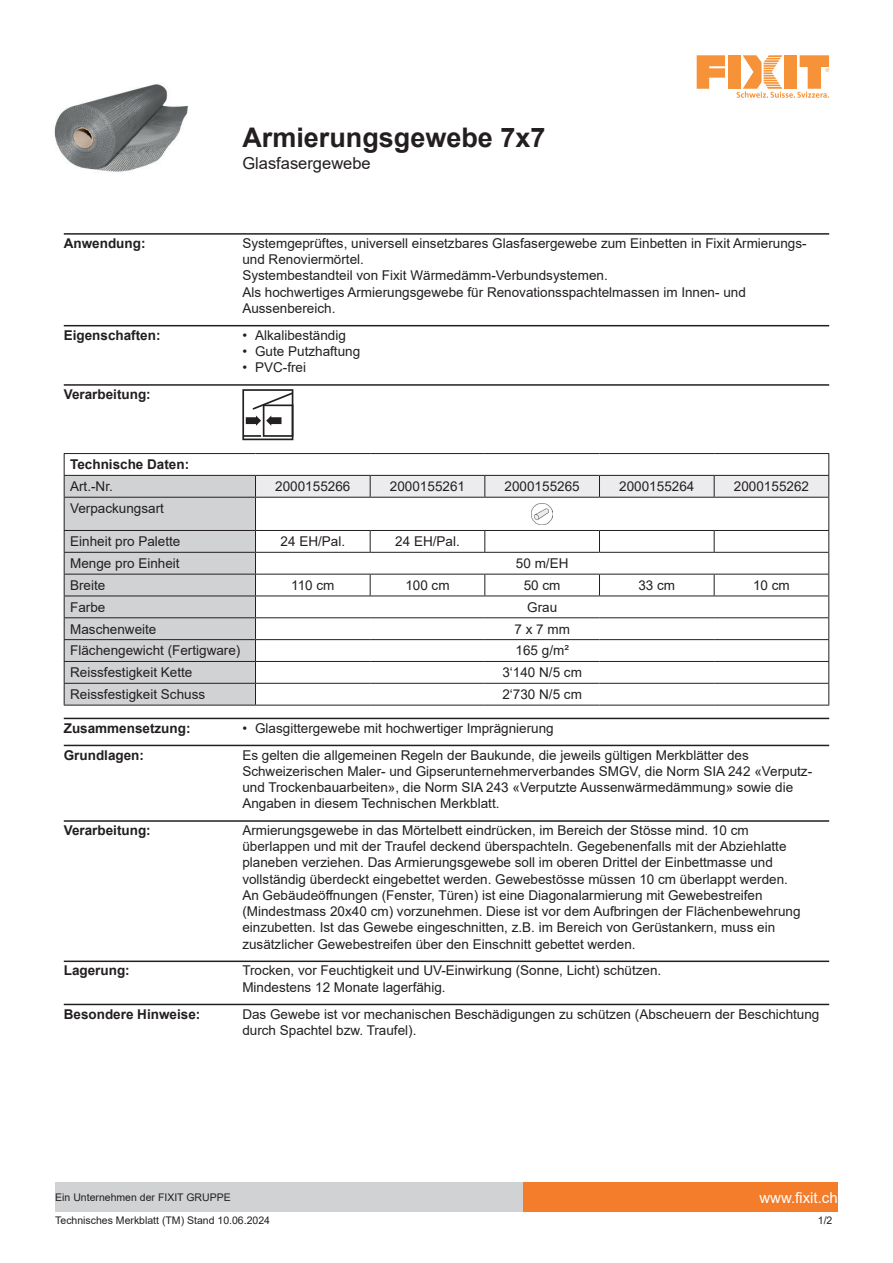
<style>
.page{position:relative;width:893px;height:1263px;background:#fff}
.page>*{position:absolute;margin:0;border:0;box-sizing:border-box;transform-origin:0 0}
.t1{font:700 27px "Arial";color:#231f20}
.t2{font:16.5px "Arial";color:#231f20}
.t3{font:15px "Arial";color:#fff}
.t4{font:13.5px/16.2px "Arial";color:#231f20}
.t5{font:700 13.5px "Arial";color:#231f20}
.t6{font:10.5px "Arial";color:#231f20}
</style>
<div class="page">
<img style="left:54px;top:84px;width:134px;height:88px">
<svg style="left:697px;top:55px;width:28px;height:34px"></svg>
<div style="left:728px;top:55px;width:12px;height:34px;background:#f69237"></div>
<svg style="left:737px;top:55px;width:92px;height:43px"></svg>
<div style="left:523px;top:1182px;width:315px;height:30px;background:#f47d2c"></div>
<div style="left:55px;top:1182px;width:468px;height:30px;background:#d1d2d4"></div>
<hr style="left:64px;top:233px;width:765px;height:2px;background:#231f20">
<hr style="left:64px;top:325px;width:765px;height:1px;background:#231f20">
<hr style="left:64px;top:384px;width:765px;height:2px;background:#231f20">
<svg style="left:242px;top:389px;width:51px;height:51px"></svg>
<hr style="left:64px;top:453px;width:191px;height:1px;background:#231f20">
<hr style="left:255px;top:453px;width:115px;height:1px;background:#231f20">
<hr style="left:370px;top:453px;width:115px;height:1px;background:#231f20">
<hr style="left:485px;top:453px;width:114px;height:1px;background:#231f20">
<hr style="left:599px;top:453px;width:115px;height:1px;background:#231f20">
<hr style="left:714px;top:453px;width:115px;height:1px;background:#231f20">
<svg style="left:64px;top:454px;width:765px;height:251px"></svg>
<hr style="left:64px;top:705px;width:191px;height:1px;background:#231f20">
<hr style="left:255px;top:705px;width:115px;height:1px;background:#231f20">
<hr style="left:370px;top:705px;width:115px;height:1px;background:#231f20">
<hr style="left:485px;top:705px;width:114px;height:1px;background:#231f20">
<hr style="left:599px;top:705px;width:115px;height:1px;background:#231f20">
<hr style="left:714px;top:705px;width:115px;height:1px;background:#231f20">
<img style="left:531px;top:503px;width:22px;height:21px">
<hr style="left:64px;top:718px;width:765px;height:1px;background:#231f20">
<hr style="left:64px;top:745px;width:765px;height:1px;background:#231f20">
<hr style="left:64px;top:820px;width:765px;height:2px;background:#231f20">
<hr style="left:64px;top:960px;width:765px;height:2px;background:#231f20">
<hr style="left:64px;top:1004px;width:765px;height:1px;background:#231f20">
<h1 class="t1" style="left:242px;top:119px;width:305px">Armierungsgewebe 7x7</h1>
<p class="t2" style="left:242px;top:152px;width:130px">Glasfasergewebe</p>
<p class="t5" style="left:64px;top:234px;width:83px">Anwendung:</p>
<p class="t4" style="left:242px;top:235px;width:566px">Systemgeprüftes, universell einsetzbares Glasfasergewebe zum Einbetten in Fixit Armierungs&shy;und Renoviermörtel.<br>Systembestandteil von Fixit Wärmedämm-Verbundsystemen.<br>Als hochwertiges Armierungsgewebe für Renovationsspachtelmassen im Innen- und Aussenbereich.</p>
<p class="t5" style="left:64px;top:325px;width:98px">Eigenschaften:</p>
<p class="t4" style="left:242px;top:327px;width:105px">• Alkalibeständig</p>
<p class="t4" style="left:242px;top:343px;width:119px">• Gute Putzhaftung</p>
<p class="t4" style="left:242px;top:359px;width:65px">• PVC-frei</p>
<p class="t5" style="left:64px;top:385px;width:89px">Verarbeitung:</p>
<p class="t5" style="left:70px;top:455px;width:121px">Technische Daten:</p>
<p class="t4" style="left:70px;top:478px;width:44px">Art.-Nr.</p>
<p class="t4" style="left:275px;top:478px;width:77px">2000155266</p>
<p class="t4" style="left:390px;top:478px;width:77px">2000155261</p>
<p class="t4" style="left:505px;top:478px;width:77px">2000155265</p>
<p class="t4" style="left:619px;top:478px;width:77px">2000155264</p>
<p class="t4" style="left:734px;top:478px;width:77px">2000155262</p>
<p class="t4" style="left:70px;top:500px;width:95px">Verpackungsart</p>
<p class="t4" style="left:70px;top:533px;width:112px">Einheit pro Palette</p>
<p class="t4" style="left:281px;top:533px;width:66px">24 EH/Pal.</p>
<p class="t4" style="left:395px;top:533px;width:66px">24 EH/Pal.</p>
<p class="t4" style="left:70px;top:555px;width:111px">Menge pro Einheit</p>
<p class="t4" style="left:516px;top:555px;width:54px">50 m/EH</p>
<p class="t4" style="left:70px;top:577px;width:37px">Breite</p>
<p class="t4" style="left:291px;top:577px;width:45px">110 cm</p>
<p class="t4" style="left:405px;top:577px;width:46px">100 cm</p>
<p class="t4" style="left:524px;top:577px;width:38px">50 cm</p>
<p class="t4" style="left:638px;top:577px;width:38px">33 cm</p>
<p class="t4" style="left:753px;top:577px;width:38px">10 cm</p>
<p class="t4" style="left:70px;top:599px;width:37px">Farbe</p>
<p class="t4" style="left:527px;top:599px;width:32px">Grau</p>
<p class="t4" style="left:70px;top:621px;width:88px">Maschenweite</p>
<p class="t4" style="left:514px;top:621px;width:57px">7 x 7 mm</p>
<p class="t4" style="left:70px;top:642px;width:172px">Flächengewicht (Fertigware)</p>
<p class="t4" style="left:516px;top:642px;width:55px">165 g/m²</p>
<p class="t4" style="left:70px;top:664px;width:124px">Reissfestigkeit Kette</p>
<p class="t4" style="left:502px;top:664px;width:81px">3‘140 N/5 cm</p>
<p class="t4" style="left:70px;top:686px;width:137px">Reissfestigkeit Schuss</p>
<p class="t4" style="left:502px;top:686px;width:81px">2‘730 N/5 cm</p>
<p class="t5" style="left:64px;top:718px;width:128px">Zusammensetzung:</p>
<p class="t4" style="left:242px;top:719px;width:313px">• Glasgittergewebe mit hochwertiger Imprägnierung</p>
<p class="t5" style="left:64px;top:745px;width:82px">Grundlagen:</p>
<p class="t4" style="left:242px;top:747px;width:571px">Es gelten die allgemeinen Regeln der Baukunde, die jeweils gültigen Merkblätter des Schweizerischen Maler- und Gipserunternehmerverbandes SMGV, die Norm SIA 242 «Verputz&shy;und Trockenbauarbeiten», die Norm SIA 243 «Verputzte Aussenwärmedämmung» sowie die Angaben in diesem Technischen Merkblatt.</p>
<p class="t5" style="left:64px;top:821px;width:89px">Verarbeitung:</p>
<p class="t4" style="left:242px;top:822px;width:560px">Armierungsgewebe in das Mörtelbett eindrücken, im Bereich der Stösse mind. 10 cm überlappen und mit der Traufel deckend überspachteln. Gegebenenfalls mit der Abziehlatte planeben verziehen. Das Armierungsgewebe soll im oberen Drittel der Einbettmasse und vollständig überdeckt eingebettet werden. Gewebestösse müssen 10 cm überlappt werden.<br>An Gebäudeöffnungen (Fenster, Türen) ist eine Diagonalarmierung mit Gewebestreifen (Mindestmass 20x40 cm) vorzunehmen. Diese ist vor dem Aufbringen der Flächenbewehrung einzubetten. Ist das Gewebe eingeschnitten, z.B. im Bereich von Gerüstankern, muss ein zusätzlicher Gewebestreifen über den Einschnitt gebettet werden.</p>
<p class="t5" style="left:64px;top:961px;width:68px">Lagerung:</p>
<p class="t4" style="left:242px;top:962px;width:420px">Trocken, vor Feuchtigkeit und UV-Einwirkung (Sonne, Licht) schützen.<br>Mindestens 12 Monate lagerfähig.</p>
<p class="t5" style="left:64px;top:1004px;width:138px">Besondere Hinweise:</p>
<p class="t4" style="left:242px;top:1005px;width:579px">Das Gewebe ist vor mechanischen Beschädigungen zu schützen (Abscheuern der Beschichtung durch Spachtel bzw. Traufel).</p>
<p class="t6" style="left:55px;top:1190px;width:177px">Ein Unternehmen der FIXIT GRUPPE</p>
<p class="t3" style="left:759px;top:1187px;width:80px">www.fixit.ch</p>
<p class="t6" style="left:55px;top:1213px;width:216px">Technisches Merkblatt (TM) Stand 10.06.2024</p>
<p class="t6" style="left:818px;top:1213px;width:16px">1/2</p>
</div>
